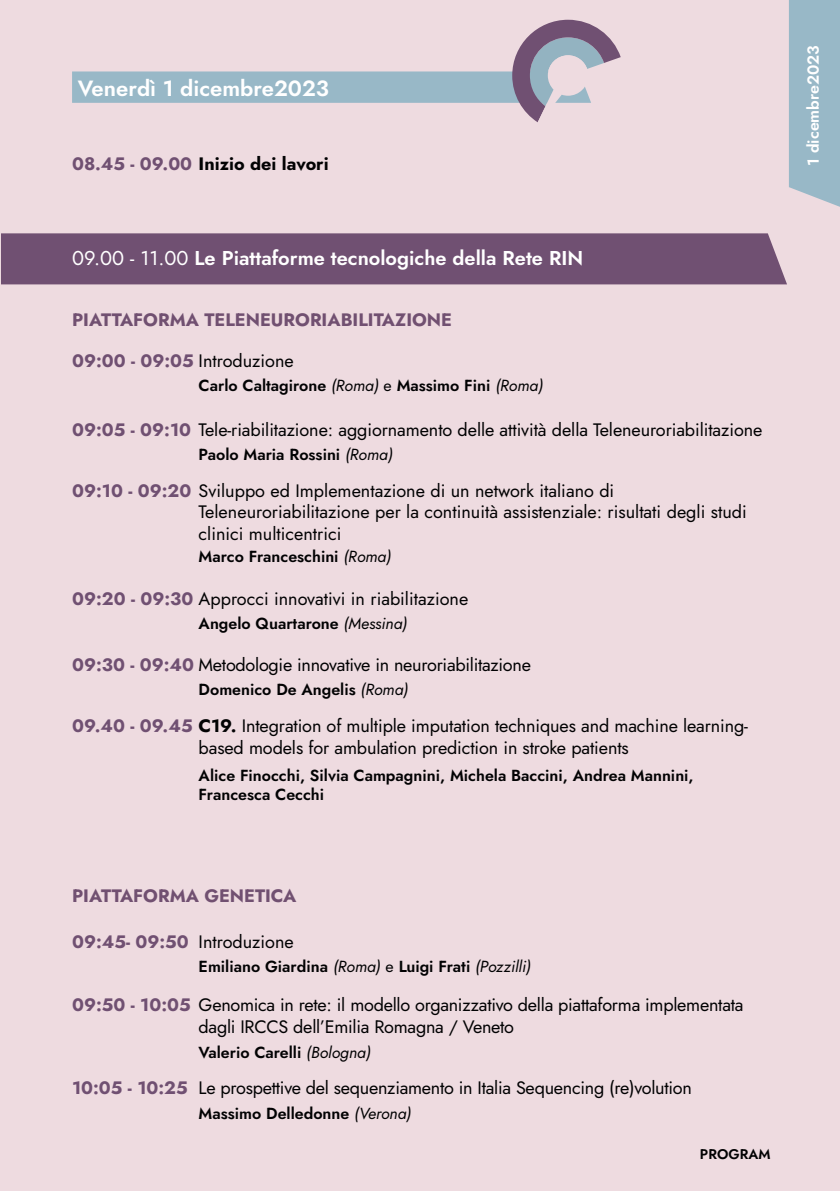
<style>
.page{position:relative;width:840px;height:1191px;background:#fff}
.page>*{position:absolute;margin:0;border:0;box-sizing:border-box;transform-origin:0 0}
.t1{font:600 22px "Jost";color:#fff}
.t2{font:600 20px "Jost";color:#fff}
.t3{font:18px/21.6px "Jost";letter-spacing:-.005em;color:#020203}
.t4{font:700 18px "Jost";color:#715071}
.t5{font:700 18px "Jost";color:#020203}
.t6{font:700 18px "Jost";color:#705072}
.t7{font:600 16px/19.2px "Jost";color:#020203}
.t8{font:600 16px "Jost";color:#fff}
.t9{font:600 14px "Jost";color:#020203}
.s1{color:#705072}
.s2{font-weight:400}
.s3{font-weight:700;color:#705072}
.s4{font-weight:400;font-style:italic}
.s5{font-weight:700}
</style>
<div class="page">
<div style="left:0;top:0;width:839px;height:1191px;background:#eedbe0"></div>
<div style="left:1px;top:233px;width:785px;height:51px;background:#705072"></div>
<div style="left:789px;top:0;width:50px;height:207px;background:#98b8c7"></div>
<svg style="left:72px;top:20px;width:548px;height:103px"></svg>
<p class="t1" style="left:78px;top:73px;width:252px">Venerdì 1 dicembre2023</p>
<p class="t5" style="left:72px;top:151px;width:258px"><span class="s1">08.45 - 09.00</span> Inizio dei lavori</p>
<p class="t2" style="left:72px;top:244px;width:512px"><span class="s2">09.00 - 11.00</span> Le Piattaforme tecnologiche della Rete RIN</p>
<p class="t4" style="left:72px;top:307px;width:381px">PIATTAFORMA TELENEURORIABILITAZIONE</p>
<p class="t3" style="left:72px;top:350px;width:223px"><span class="s3">09:00 - 09:05</span> Introduzione</p>
<p class="t7" style="left:198px;top:376px;width:346px">Carlo Caltagirone <span class="s4">(Roma)</span> <span class="s2">e</span> Massimo Fini <span class="s4">(Roma)</span></p>
<p class="t3" style="left:72px;top:419px;width:691px"><span class="s3">09:05 - 09:10</span> Tele-riabilitazione: aggiornamento delle attività della Teleneuroriabilitazione</p>
<p class="t7" style="left:198px;top:445px;width:196px">Paolo Maria Rossini <span class="s4">(Roma)</span></p>
<p class="t3" style="left:72px;top:480px;width:543px"><span class="s3">09:10 - 09:20</span> Sviluppo ed Implementazione di un network italiano di</p>
<p class="t3" style="left:198px;top:501px;width:549px">Teleneuroriabilitazione per la continuità assistenziale: risultati degli studi clinici multicentrici</p>
<p class="t7" style="left:198px;top:547px;width:194px">Marco Franceschini <span class="s4">(Roma)</span></p>
<p class="t3" style="left:72px;top:588px;width:397px"><span class="s3">09:20 - 09:30</span> Approcci innovativi in riabilitazione</p>
<p class="t7" style="left:198px;top:614px;width:210px">Angelo Quartarone <span class="s4">(Messina)</span></p>
<p class="t3" style="left:72px;top:654px;width:460px"><span class="s3">09:30 - 09:40</span> Metodologie innovative in neuroriabilitazione</p>
<p class="t7" style="left:198px;top:680px;width:211px">Domenico De Angelis <span class="s4">(Roma)</span></p>
<p class="t3" style="left:72px;top:715px;width:677px"><span class="s3">09.40 - 09.45</span> <span class="s5">C19.</span> Integration of multiple imputation techniques and machine learning-</p>
<p class="t3" style="left:198px;top:737px;width:431px">based models for ambulation prediction in stroke patients</p>
<p class="t7" style="left:198px;top:766px;width:496px">Alice Finocchi, Silvia Campagnini, Michela Baccini, Andrea Mannini,<br>Francesca Cecchi</p>
<p class="t4" style="left:72px;top:883px;width:226px">PIATTAFORMA GENETICA</p>
<p class="t6" style="left:72px;top:929px;width:118px">09:45- 09:50</p>
<p class="t3" style="left:198px;top:931px;width:97px">Introduzione</p>
<p class="t7" style="left:198px;top:956px;width:334px">Emiliano Giardina <span class="s4">(Roma)</span> <span class="s2">e</span> Luigi Frati <span class="s4">(Pozzilli)</span></p>
<p class="t3" style="left:72px;top:994px;width:672px"><span class="s3">09:50 - 10:05</span> Genomica in rete: il modello organizzativo della piattaforma implementata</p>
<p class="t3" style="left:198px;top:1016px;width:317px">dagli IRCCS dell’Emilia Romagna / Veneto</p>
<p class="t6" style="left:72px;top:1075px;width:117px">10:05 - 10:25</p>
<p class="t7" style="left:198px;top:1042px;width:174px">Valerio Carelli <span class="s4">(Bologna)</span></p>
<p class="t3" style="left:198px;top:1077px;width:494px">Le prospettive del sequenziamento in Italia Sequencing (re)volution</p>
<p class="t7" style="left:198px;top:1104px;width:214px">Massimo Delledonne <span class="s4">(Verona)</span></p>
<p class="t9" style="left:699px;top:1145px;width:72px">PROGRAM</p>
<p class="t8" style="left:801px;top:166px;width:122px;rotate:-90deg">1 dicembre2023</p>
</div>
